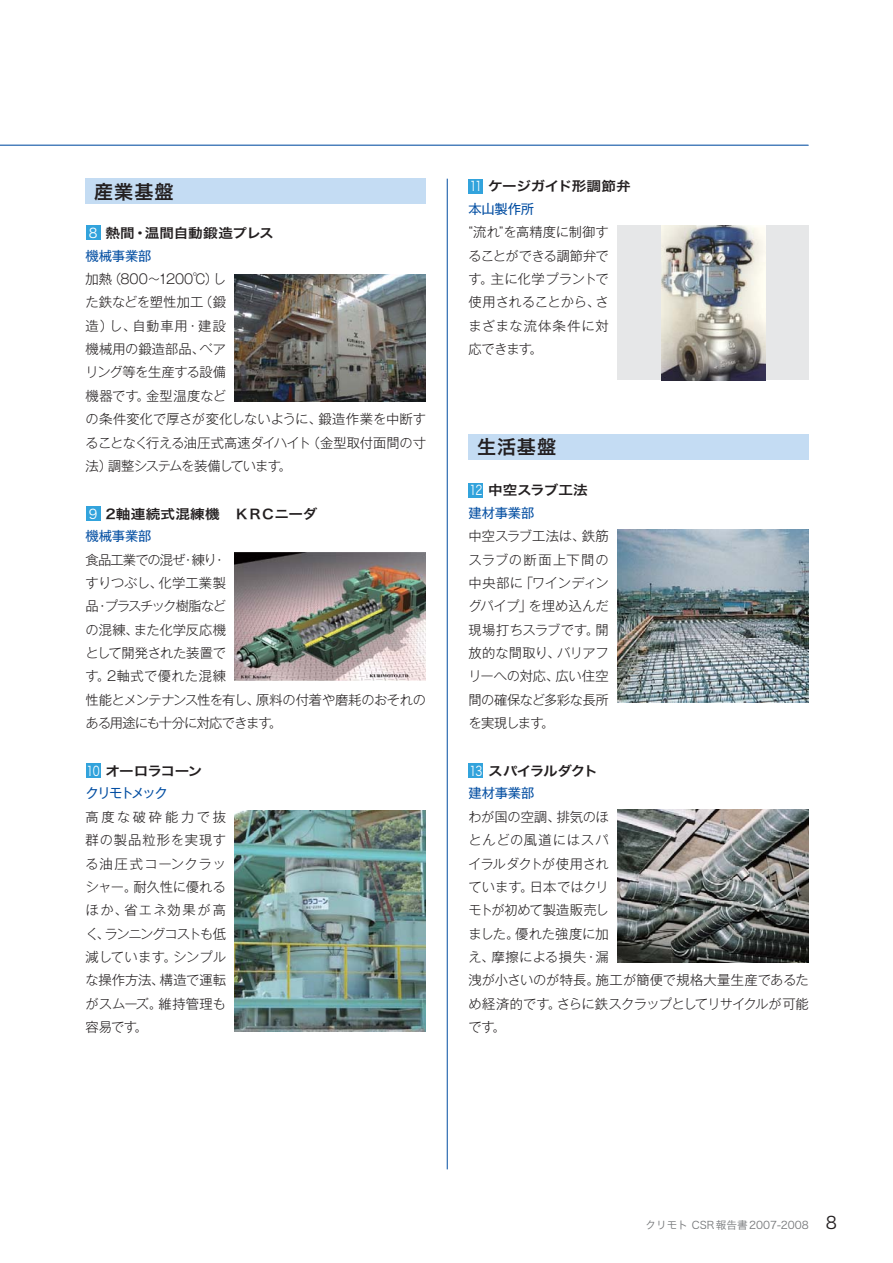
<style>
.page{position:relative;width:893px;height:1263px;background:#fff}
.page>*{position:absolute;margin:0;border:0;box-sizing:border-box;transform-origin:0 0}
.t1{font:19.2px "Hira Kaku Pro W6 90 pv RKSJ H";letter-spacing:.05em;color:#231f20}
.t2{font:13.35px/23.4px "Gothic MB101 Pr 5 Light 90 pv RKSJ H";letter-spacing:-.015em;color:#231f20;text-align:justify}
.t3{font:13.35px/23.4px "Gothic MB101 Pr 5 Light 90 pv RKSJ H";letter-spacing:-.045em;color:#231f20}
.t4{font:13.35px "Hira Kaku Pro W6 90 pv RKSJ H";letter-spacing:-.025em;color:#231f20;scale:1.1 1}
.t5{font:13.35px "Gothic MB101 Pr 5 Regular 90 pv RKSJ H";letter-spacing:-.015em;color:#034ea2}
.t6{font:13.35px "Hira Kaku Pro W6 90 pv RKSJ H";letter-spacing:.01em;color:#231f20;scale:1.1 1}
.t7{font:13.35px "Hira Kaku Pro W6 90 pv RKSJ H";letter-spacing:-.09em;color:#231f20;scale:1.1 1}
.t8{font:13.35px "Hira Kaku Pro W6 90 pv RKSJ H";letter-spacing:-.055em;color:#231f20;scale:1.1 1}
.t9{font:13.35px "Gothic MB101 Pr 5 Regular 90 pv RKSJ H";letter-spacing:-.14em;color:#034ea2}
.t10{font:10.65px "Hira Kaku Pro W3 90 pv RKSJ H";color:#76787a}
.s1{font-family:"Hira Kaku Pro W3 90 pv RKSJ H";color:#fff}
.s2{font-size:16.95px;color:#231f20}
</style>
<div class="page">
<svg style="left:1px;top:145px;width:807px;height:1px"></svg>
<div style="left:86px;top:225px;width:14px;height:15px;background:#32a3dc"></div>
<div style="left:86px;top:506px;width:14px;height:15px;background:#32a3dc"></div>
<div style="left:86px;top:763px;width:14px;height:15px;background:#32a3dc"></div>
<div style="left:468px;top:179px;width:15px;height:15px;background:#32a3dc"></div>
<div style="left:468px;top:483px;width:15px;height:15px;background:#32a3dc"></div>
<div style="left:468px;top:763px;width:15px;height:15px;background:#32a3dc"></div>
<img style="left:234px;top:553px;width:192px;height:127px">
<img style="left:234px;top:274px;width:192px;height:128px">
<img style="left:617px;top:529px;width:191px;height:174px">
<img style="left:617px;top:810px;width:191px;height:153px">
<hr style="left:447px;top:179px;width:1px;height:990px;background:#034ea2">
<div style="left:86px;top:179px;width:340px;height:25px;background:#c4dcf3"></div>
<div style="left:468px;top:434px;width:340px;height:25px;background:#c4dcf3"></div>
<div style="left:617px;top:225px;width:191px;height:155px;background:#e6e7e8"></div>
<img style="left:661px;top:225px;width:104px;height:155px">
<img style="left:234px;top:810px;width:192px;height:222px">
<h1 class="t1" style="left:94px;top:184px;width:81px">産業基盤</h1>
<p class="t4" style="left:89px;top:228px;width:170px"><span class="s1">8</span> 熱間・温間自動鍛造プレス</p>
<p class="t5" style="left:86px;top:250px;width:67px">機械事業部</p>
<p class="t2" style="left:86px;top:269px;width:342px;text-align:left">加熱（800～1200℃）し<br>た鉄などを塑性加工（鍛<br>造）し、自動車用・建設<br>機械用の鍛造部品、ベア<br>リング等を生産する設備<br>機器です。金型温度など<br>の条件変化で厚さが変化しないように、鍛造作業を中断することなく行える油圧式高速ダイハイト（金型取付面間の寸法）調整システムを装備しています。</p>
<p class="t6" style="left:89px;top:509px;width:209px"><span class="s1">9</span> 2軸連続式混練機　ＫＲＣニーダ</p>
<p class="t5" style="left:86px;top:531px;width:67px">機械事業部</p>
<p class="t3" style="left:86px;top:550px;width:342px">食品工業での混ぜ・練り・<br>すりつぶし、化学工業製<br>品・プラスチック樹脂など<br>の混練、また化学反応機<br>として開発された装置で<br>す。2軸式で優れた混練<br>性能とメンテナンス性を有し、原料の付着や磨耗のおそれのある用途にも十分に対応できます。</p>
<p class="t8" style="left:86px;top:766px;width:107px"><span class="s1">10</span> オーロラコーン</p>
<p class="t9" style="left:86px;top:788px;width:83px">クリモトメック</p>
<p class="t2" style="left:86px;top:807px;width:142px">高度な破砕能力で抜群の製品粒形を実現する油圧式コーンクラッシャー。耐久性に優れるほか、省エネ効果が高く、ランニングコストも低減しています。シンプルな操作方法、構造で運転がスムーズ。維持管理も容易です。</p>
<p class="t4" style="left:469px;top:181px;width:148px"><span class="s1">11</span> ケージガイド形調節弁</p>
<p class="t5" style="left:468px;top:204px;width:67px">本山製作所</p>
<p class="t2" style="left:468px;top:222px;width:142px">“流れ”を高精度に制御することができる調節弁です。主に化学プラントで使用されることから、さまざまな流体条件に対応できます。</p>
<h1 class="t1" style="left:477px;top:439px;width:81px">生活基盤</h1>
<p class="t4" style="left:469px;top:485px;width:109px"><span class="s1">12</span> 中空スラブ工法</p>
<p class="t5" style="left:468px;top:508px;width:67px">建材事業部</p>
<p class="t2" style="left:468px;top:526px;width:142px">中空スラブ工法は、鉄筋スラブの断面上下間の中央部に「ワインディングパイプ」を埋め込んだ現場打ちスラブです。開放的な間取り、バリアフリーへの対応、広い住空間の確保など多彩な長所を実現します。</p>
<p class="t7" style="left:469px;top:766px;width:118px"><span class="s1">13</span> スパイラルダクト</p>
<p class="t5" style="left:468px;top:788px;width:67px">建材事業部</p>
<p class="t2" style="left:468px;top:807px;width:342px;text-align:left">わが国の空調、排気のほ<br>とんどの風道にはスパ<br>イラルダクトが使用され<br>ています。日本ではクリ<br>モトが初めて製造販売し<br>ました。優れた強度に加<br>え、摩擦による損失・漏<br>洩が小さいのが特長。施工が簡便で規格大量生産であるため経済的です。さらに鉄スクラップとしてリサイクルが可能です。</p>
<p class="t10" style="left:645px;top:1221px;width:193px">クリモト CSR報告書2007-2008 <span class="s2">8</span></p>
</div>
